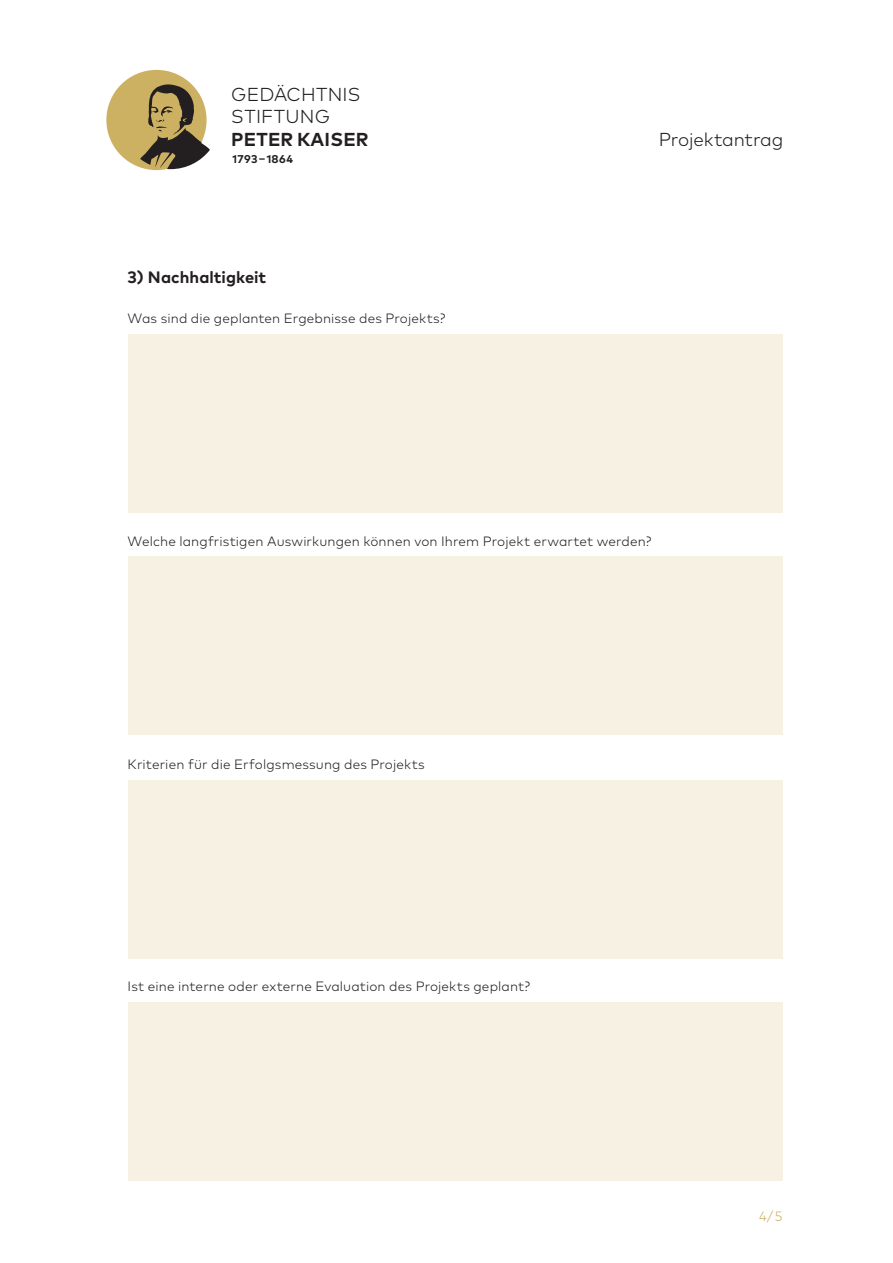
<style>
.page{position:relative;width:893px;height:1263px;background:#fff}
.page>*{position:absolute;margin:0;border:0;box-sizing:border-box;transform-origin:0 0}
.t1{font:300 18.75px/22.5px "Mark Pro";color:#231f20}
.t2{font:700 18.75px "Mark Pro";letter-spacing:.005em;color:#231f20}
.t3{font:700 16.5px "Mark Pro";color:#231f20}
.t4{font:300 13.5px "Mark Pro";letter-spacing:.01em;color:#231f20}
.t5{font:300 13.5px "Mark Pro";color:#cdb162}
.t6{font:700 11.25px "Mark Pro";letter-spacing:.03em;color:#231f20}
</style>
<div class="page">
<div style="left:106px;top:70px;width:101px;height:100px;background:#cdb162;border-radius:50%"></div>
<svg style="left:140px;top:84px;width:70px;height:85px"></svg>
<div style="left:128px;top:334px;width:654px;height:178px;background:#f6f1e2"></div>
<div style="left:128px;top:557px;width:654px;height:178px;background:#f6f1e2"></div>
<div style="left:128px;top:780px;width:654px;height:178px;background:#f6f1e2"></div>
<div style="left:128px;top:1002px;width:654px;height:179px;background:#f6f1e2"></div>
<h1 class="t1" style="left:231px;top:82px;width:131px">GEDÄCHTNIS<br>STIFTUNG</h1>
<h1 class="t2" style="left:231px;top:125px;width:139px">PETER KAISER</h1>
<p class="t6" style="left:233px;top:151px;width:62px">1793–1864</p>
<p class="t3" style="left:128px;top:264px;width:140px">3) Nachhaltigkeit</p>
<p class="t4" style="left:128px;top:308px;width:319px">Was sind die geplanten Ergebnisse des Projekts?</p>
<h1 class="t1" style="left:659px;top:126px;width:126px">Projektantrag</h1>
<p class="t4" style="left:128px;top:531px;width:525px">Welche langfristigen Auswirkungen können von Ihrem Projekt erwartet werden?</p>
<p class="t4" style="left:128px;top:754px;width:299px">Kriterien für die Erfolgsmessung des Projekts</p>
<p class="t4" style="left:128px;top:976px;width:404px">Ist eine interne oder externe Evaluation des Projekts geplant?</p>
<p class="t5" style="left:759px;top:1205px;width:25px">4/5</p>
</div>
